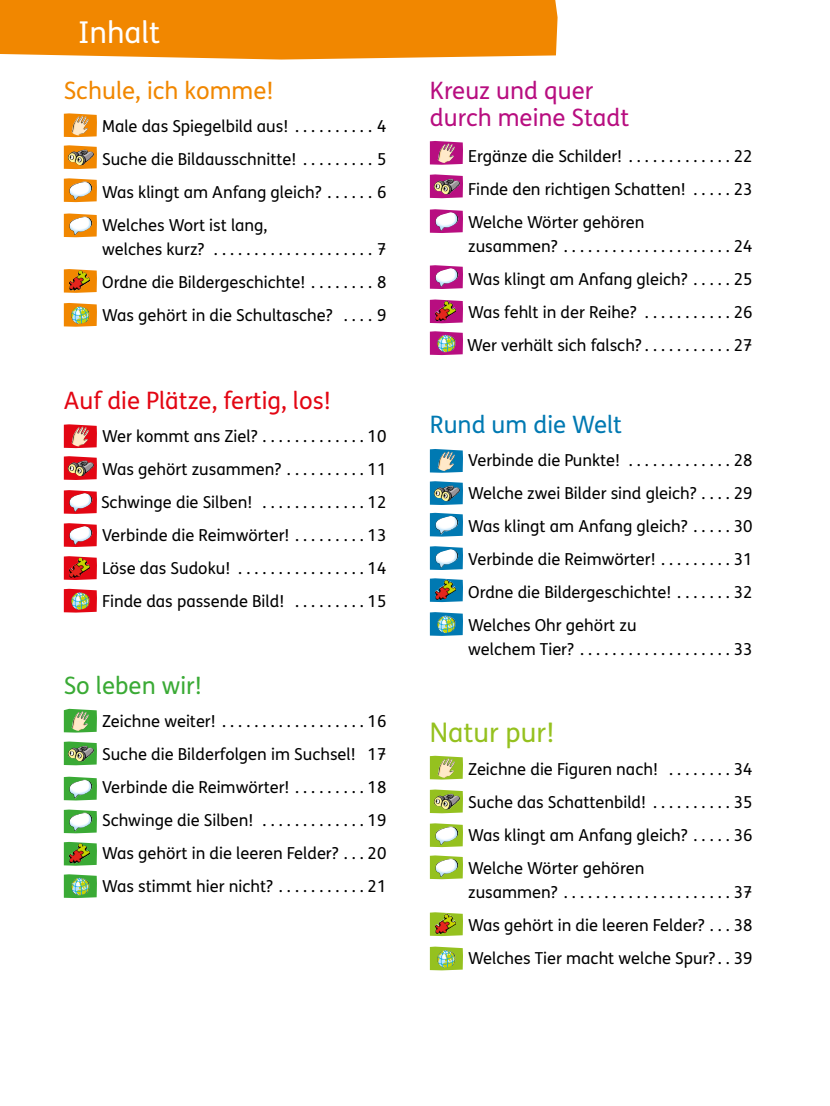
<style>
.page{position:relative;width:830px;height:1106px;background:#fff}
.page>*{position:absolute;margin:0;border:0;box-sizing:border-box;transform-origin:0 0}
.t1{font:30px "FS Klett";color:#fff}
.t2{font:27px "FS Klett";color:#95c11f}
.t3{font:24px/27px "FS Klett";color:#b80e80}
.t4{font:24px "FS Klett";color:#e30613}
.t5{font:24px "FS Klett";color:#f18700}
.t6{font:24px "FS Klett";color:#0079b2}
.t7{font:24px "FS Klett";color:#3aaa35}
.t8{font:16.5px/33px "FS Klett";color:#000;text-align:justify}
</style>
<div class="page">
<svg style="left:64px;top:113px;width:33px;height:24px"></svg>
<img style="left:72px;top:116px;width:17px;height:19px">
<svg style="left:64px;top:145px;width:33px;height:24px"></svg>
<img style="left:68px;top:150px;width:26px;height:17px">
<svg style="left:64px;top:178px;width:33px;height:24px"></svg>
<img style="left:69px;top:181px;width:23px;height:19px">
<svg style="left:64px;top:213px;width:33px;height:24px"></svg>
<img style="left:69px;top:216px;width:23px;height:19px">
<svg style="left:64px;top:269px;width:33px;height:24px"></svg>
<img style="left:69px;top:270px;width:21px;height:21px">
<svg style="left:64px;top:303px;width:33px;height:24px"></svg>
<img style="left:71px;top:306px;width:18px;height:18px">
<svg style="left:64px;top:424px;width:33px;height:24px"></svg>
<img style="left:72px;top:427px;width:17px;height:19px">
<svg style="left:64px;top:456px;width:33px;height:24px"></svg>
<img style="left:68px;top:460px;width:26px;height:17px">
<svg style="left:64px;top:490px;width:33px;height:24px"></svg>
<img style="left:69px;top:493px;width:23px;height:19px">
<svg style="left:64px;top:523px;width:33px;height:24px"></svg>
<img style="left:69px;top:526px;width:23px;height:19px">
<svg style="left:64px;top:556px;width:33px;height:24px"></svg>
<img style="left:69px;top:557px;width:21px;height:21px">
<svg style="left:64px;top:589px;width:33px;height:23px"></svg>
<img style="left:71px;top:592px;width:18px;height:18px">
<svg style="left:64px;top:709px;width:33px;height:23px"></svg>
<img style="left:72px;top:711px;width:17px;height:20px">
<svg style="left:64px;top:741px;width:33px;height:24px"></svg>
<img style="left:68px;top:745px;width:26px;height:16px">
<svg style="left:64px;top:776px;width:33px;height:24px"></svg>
<img style="left:69px;top:779px;width:23px;height:19px">
<svg style="left:64px;top:809px;width:33px;height:24px"></svg>
<img style="left:69px;top:812px;width:23px;height:19px">
<svg style="left:64px;top:842px;width:33px;height:23px"></svg>
<img style="left:69px;top:843px;width:21px;height:20px">
<svg style="left:64px;top:874px;width:33px;height:24px"></svg>
<img style="left:71px;top:877px;width:18px;height:18px">
<div style="left:0;top:0;width:557px;height:60px;background:#f18700"></div>
<svg style="left:429px;top:141px;width:34px;height:24px"></svg>
<img style="left:437px;top:143px;width:17px;height:20px">
<svg style="left:429px;top:174px;width:34px;height:24px"></svg>
<img style="left:433px;top:179px;width:27px;height:15px">
<svg style="left:429px;top:209px;width:34px;height:24px"></svg>
<img style="left:434px;top:212px;width:24px;height:19px">
<svg style="left:429px;top:265px;width:34px;height:24px"></svg>
<img style="left:434px;top:268px;width:24px;height:19px">
<svg style="left:429px;top:299px;width:34px;height:24px"></svg>
<img style="left:434px;top:301px;width:22px;height:20px">
<svg style="left:429px;top:331px;width:34px;height:24px"></svg>
<img style="left:437px;top:335px;width:18px;height:18px">
<svg style="left:429px;top:449px;width:34px;height:24px"></svg>
<img style="left:437px;top:451px;width:17px;height:20px">
<svg style="left:429px;top:481px;width:34px;height:24px"></svg>
<img style="left:433px;top:485px;width:27px;height:16px">
<svg style="left:429px;top:513px;width:34px;height:23px"></svg>
<img style="left:434px;top:516px;width:24px;height:18px">
<svg style="left:429px;top:546px;width:34px;height:24px"></svg>
<img style="left:434px;top:549px;width:24px;height:19px">
<svg style="left:429px;top:578px;width:34px;height:24px"></svg>
<img style="left:434px;top:579px;width:22px;height:21px">
<svg style="left:429px;top:612px;width:34px;height:24px"></svg>
<img style="left:437px;top:615px;width:18px;height:18px">
<svg style="left:429px;top:755px;width:34px;height:24px"></svg>
<img style="left:437px;top:758px;width:17px;height:20px">
<svg style="left:429px;top:789px;width:34px;height:24px"></svg>
<img style="left:433px;top:793px;width:27px;height:17px">
<svg style="left:429px;top:823px;width:34px;height:24px"></svg>
<img style="left:434px;top:826px;width:24px;height:19px">
<svg style="left:429px;top:855px;width:34px;height:24px"></svg>
<img style="left:434px;top:858px;width:24px;height:19px">
<svg style="left:429px;top:912px;width:34px;height:24px"></svg>
<img style="left:434px;top:913px;width:22px;height:21px">
<svg style="left:429px;top:946px;width:34px;height:24px"></svg>
<img style="left:437px;top:950px;width:18px;height:18px">
<h1 class="t1" style="left:78px;top:11px;width:84px">Inhalt</h1>
<h3 class="t5" style="left:64px;top:74px;width:211px">Schule, ich komme!</h3>
<p class="t8" style="left:102px;top:109px;width:286px">Male das Spiegelbild aus! . . . . . . . . . . 4<br>Suche die Bildausschnitte! . . . . . . . . . 5<br>Was klingt am Anfang gleich? . . . . . . 6<br>Welches Wort ist lang,</p>
<p class="t8" style="left:102px;top:232px;width:286px">welches kurz? . . . . . . . . . . . . . . . . . . . . 7<br>Ordne die Bildergeschichte! . . . . . . . . 8<br>Was gehört in die Schultasche? . . . . 9</p>
<h3 class="t4" style="left:64px;top:383px;width:268px">Auf die Plätze, fertig, los!</h3>
<p class="t8" style="left:101px;top:419px;width:287px">Wer kommt ans Ziel? . . . . . . . . . . . . 10<br>Was gehört zusammen? . . . . . . . . . 11<br>Schwinge die Silben! . . . . . . . . . . . . 12<br>Verbinde die Reimwörter! . . . . . . . . 13<br>Löse das Sudoku! . . . . . . . . . . . . . . . 14<br>Finde das passende Bild! . . . . . . . . 15</p>
<h3 class="t7" style="left:64px;top:669px;width:140px">So leben wir!</h3>
<p class="t8" style="left:102px;top:704px;width:286px">Zeichne weiter! . . . . . . . . . . . . . . . . . 16<br>Suche die Bilderfolgen im Suchsel! 17<br>Verbinde die Reimwörter! . . . . . . . . 18<br>Schwinge die Silben! . . . . . . . . . . . . 19<br>Was gehört in die leeren Felder? . . 20<br>Was stimmt hier nicht? . . . . . . . . . . 21</p>
<h3 class="t3" style="left:429px;top:76px;width:201px">Kreuz und quer durch meine Stadt</h3>
<p class="t8" style="left:468px;top:139px;width:286px">Ergänze die Schilder! . . . . . . . . . . . . 22<br>Finde den richtigen Schatten! . . . . 23<br>Welche Wörter gehören</p>
<p class="t8" style="left:467px;top:229px;width:287px">zusammen? . . . . . . . . . . . . . . . . . . . . 24<br>Was klingt am Anfang gleich? . . . . 25<br>Was fehlt in der Reihe? . . . . . . . . . . 26<br>Wer verhält sich falsch? . . . . . . . . . . 27</p>
<h3 class="t6" style="left:429px;top:407px;width:193px">Rund um die Welt</h3>
<p class="t8" style="left:468px;top:443px;width:286px">Verbinde die Punkte! . . . . . . . . . . . . 28<br>Welche zwei Bilder sind gleich? . . . 29<br>Was klingt am Anfang gleich? . . . . 30<br>Verbinde die Reimwörter! . . . . . . . . 31<br>Ordne die Bildergeschichte! . . . . . . 32<br>Welches Ohr gehört zu</p>
<p class="t8" style="left:468px;top:632px;width:286px">welchem Tier? . . . . . . . . . . . . . . . . . . 33</p>
<h2 class="t2" style="left:429px;top:714px;width:126px">Natur pur!</h2>
<p class="t8" style="left:468px;top:752px;width:286px">Zeichne die Figuren nach! . . . . . . . 34<br>Suche das Schattenbild! . . . . . . . . . 35<br>Was klingt am Anfang gleich? . . . . 36<br>Welche Wörter gehören</p>
<p class="t8" style="left:468px;top:875px;width:286px">zusammen? . . . . . . . . . . . . . . . . . . . . 37<br>Was gehört in die leeren Felder? . . 38<br>Welches Tier macht welche Spur? . 39</p>
</div>
